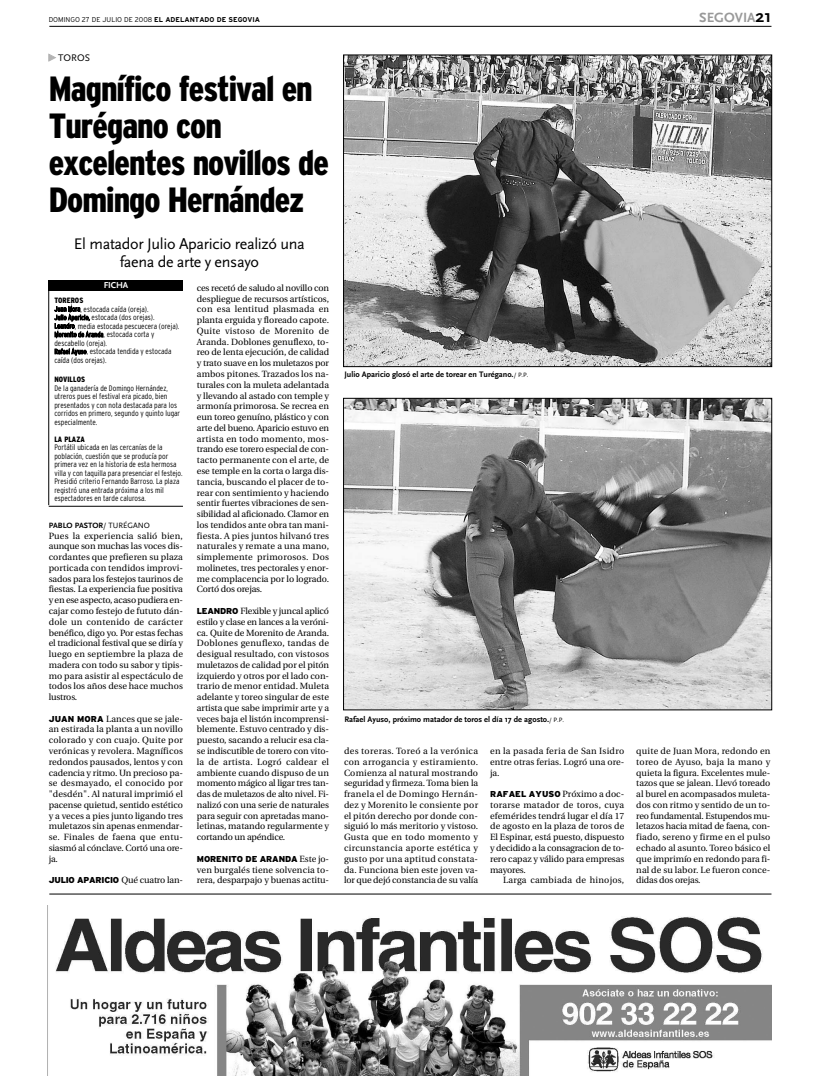
<style>
.page{position:relative;width:819px;height:1088px;background:#fff}
.page>*{position:absolute;margin:0;border:0;box-sizing:border-box;transform-origin:0 0}
.t1{font:900 condensed 35px/37px "Interstate Adobe";letter-spacing:-.03em;color:#000}
.t2{font:16px/18px "Scala Sans";letter-spacing:-.02em;color:#000;text-align:center}
.t3{font:700 14px "Scala Sans";color:#999}
.t4{font:10px "Scala Sans";color:#000}
.t5{font:9px/10.8px "Utopia";color:#000;text-align:justify}
.t6{font:9px "Utopia";letter-spacing:.025em;color:#000}
.t7{font:700 9px "Scala Sans";letter-spacing:-.02em;color:#fff}
.t8{font:900 8.6px "Interstate Adobe";letter-spacing:-.01em;color:#000}
.t9{font:700 8.3px "Scala Sans";color:#000}
.t10{font:300 condensed 8px/8.5px "Interstate Adobe";color:#000}
.t11{font:700 8px "Scala Sans";color:#000}
.t12{font:900 condensed 7.7px "Interstate Adobe";color:#000}
.t13{font:300 7px "Interstate Adobe";color:#000}
.t14{font:300 condensed 7px "Interstate Adobe";color:#000}
.s1{font-weight:700}
.s2{font-size:18px;color:#000}
.s3{color:#b3b3b3}
.s4{font-family:"Interstate Adobe";font-weight:900;font-size:8.6px}
.s5{font-family:"Utopia";font-weight:400;font-size:9px}
.s6{font-size:7px}
.s7{font-size:8px}
.s8{font-weight:400}
.s9{font-weight:400;font-size:6.5px}
</style>
<div class="page">
<hr style="left:49px;top:26px;width:722px;height:1px;background:#000">
<img style="left:345px;top:57px;width:425px;height:308px">
<div style="left:343px;top:55px;width:429px;height:312px;border:1px solid #000"></div>
<img style="left:345px;top:400px;width:425px;height:308px">
<div style="left:343px;top:398px;width:429px;height:312px;border:1px solid #000"></div>
<hr style="left:49px;top:506px;width:134px;height:1px;background:#000">
<div style="left:49px;top:280px;width:134px;height:11px;background:#000"></div>
<hr style="left:49px;top:280px;width:1px;height:225px;background:#000">
<img style="left:56px;top:916px;width:715px;height:160px">
<hr style="left:49px;top:894px;width:722px;height:1px;background:#000">
<p class="t13" style="left:49px;top:17px;width:213px">DOMINGO 27 DE JULIO DE 2008 <span class="s1">EL ADELANTADO DE SEGOVIA</span></p>
<h3 class="t3" style="left:699px;top:12px;width:74px">SEGOVIA<span class="s2">21</span></h3>
<p class="t4" style="left:49px;top:54px;width:43px"><span class="s3">✔</span> TOROS</p>
<h1 class="t1" style="left:49px;top:73px;width:282px">Magnífico festival en<br>Turégano con excelentes novillos de<br>Domingo Hernández</h1>
<h2 class="t2" style="left:74px;top:236px;width:232px">El matador Julio Aparicio realizó una faena de arte y ensayo</h2>
<p class="t7" style="left:104px;top:281px;width:26px">FICHA</p>
<p class="t5" style="left:197px;top:283px;width:134px">ces recetó de saludo al novillo con despliegue de recursos artísticos, con esa lentitud plasmada en planta erguida y floreado capote.<br>Quite vistoso de Morenito de Aranda. Doblones genuflexo, to&shy;reo de lenta ejecución, de calidad y trato suave en los muletazos por ambos pitones. Trazados los na&shy;turales con la muleta adelantada y llevando al astado con temple y armonía primorosa. Se recrea en eun toreo genuíno, plástico y con arte del bueno. Aparicio estuvo en artista en todo momento, mos&shy;trando ese torero especial de con&shy;tacto permanente con el arte, de ese temple en la corta o larga dis&shy;tancia, buscando el placer de to&shy;rear con sentimiento y haciendo sentir fuertes vibraciones de sen&shy;sibilidad al aficionado. Clamor en los tendidos ante obra tan mani&shy;fiesta. A pies juntos hilvanó tres naturales y remate a una mano, simplemente primorosos. Dos molinetes, tres pectorales y enor&shy;me complacencia por lo logrado.<br>Cortó dos orejas.</p>
<p class="t5" style="left:197px;top:606px;width:134px"><span class="s4">LEANDRO</span> Flexible y juncal aplicó estilo y clase en lances a la veróni&shy;ca. Quite de Morenito de Aranda.<br>Doblones genuflexo, tandas de desigual resultado, con vistosos muletazos de calidad por el pitón izquierdo y otros por el lado con&shy;trario de menor entidad. Muleta adelante y toreo singular de este artista que sabe imprimir arte y a veces baja el listón incomprensi&shy;blemente. Estuvo centrado y dis&shy;puesto, sacando a relucir esa cla&shy;se indiscutible de torero con vito&shy;la de artista. Logró caldear el ambiente cuando dispuso de un momento mágico al ligar tres tan&shy;das de muletazos de alto nivel. Fi&shy;nalizó con una serie de naturales para seguir con apretadas mano&shy;letinas, matando regularmente y cortando un apéndice.</p>
<p class="t8" style="left:197px;top:855px;width:134px">MORENITO DE ARANDA <span class="s5">Este jo-</span></p>
<p class="t5" style="left:197px;top:865px;width:134px">ven burgalés tiene solvencia to&shy;rera, desparpajo y buenas actitu-</p>
<p class="t12" style="left:54px;top:297px;width:30px">TOREROS</p>
<p class="t10" style="left:55px;top:305px;width:126px"><span class="s6">Juan Mora</span>, estocada caída (oreja).<br><span class="s6">Julio Aparicio,</span> estocada (dos orejas).<br><span class="s6">Leandro</span>, media estocada pescuecera (oreja).</p>
<p class="t14" style="left:55px;top:332px;width:101px">Morenito de Aranda<span class="s7">, estocada corta y</span></p>
<p class="t10" style="left:54px;top:339px;width:119px">descabello (oreja).<br><span class="s6">Rafael Ayuso</span>, estocada tendida y estocada caída (dos orejas).</p>
<p class="t12" style="left:54px;top:376px;width:32px">NOVILLOS</p>
<p class="t10" style="left:54px;top:384px;width:127px">De la ganadería de Domingo Hernández, utreros pues el festival era picado, bien presentados y con nota destacada para los corridos en primero, segundo y quinto lugar especialmente.</p>
<p class="t12" style="left:54px;top:436px;width:32px">LA PLAZA</p>
<p class="t10" style="left:54px;top:444px;width:130px">Portátil ubicada en las cercanías de la población, cuestión que se producía por primera vez en la historia de esta hermosa villa y con taquilla para presenciar el festejo.<br>Presidió criterio Fernando Barroso. La plaza registró una entrada próxima a los mil espectadores en tarde calurosa.</p>
<p class="t11" style="left:49px;top:522px;width:103px">PABLO PASTOR<span class="s8">/ TURÉGANO</span></p>
<p class="t5" style="left:49px;top:531px;width:136px">Pues la experiencia salió bien, aunque son muchas las voces dis&shy;cordantes que prefieren su plaza porticada con tendidos improvi&shy;sados para los festejos taurinos de fiestas. La experiencia fue positiva y en ese aspecto, acaso pudiera en&shy;cajar como festejo de fututo dán&shy;dole un contenido de carácter benéfico, digo yo. Por estas fechas el tradicional festival que se diría y luego en septiembre la plaza de madera con todo su sabor y tipis&shy;mo para asistir al espectáculo de todos los años dese hace muchos lustros.</p>
<p class="t5" style="left:49px;top:714px;width:136px"><span class="s4">JUAN MORA</span> Lances que se jale&shy;an estirada la planta a un novillo colorado y con cuajo. Quite por verónicas y revolera. Magníficos redondos pausados, lentos y con cadencia y ritmo. Un precioso pa&shy;se desmayado, el conocido por "desdén". Al natural imprimió el pacense quietud, sentido estético y a veces a pies junto ligando tres muletazos sin apenas enmendar&shy;se. Finales de faena que entu&shy;siasmó al cónclave. Cortó una ore&shy;ja.</p>
<p class="t8" style="left:49px;top:877px;width:136px">JULIO APARICIO <span class="s5">Qué cuatro lan-</span></p>
<p class="t9" style="left:344px;top:371px;width:186px">Julio Aparicio glosó el arte de torear en Turégano.<span class="s9">/ P.P.</span></p>
<p class="t9" style="left:344px;top:716px;width:221px">Rafael Ayuso, próximo matador de toros el día 17 de agosto.<span class="s9">/ P.P.</span></p>
<p class="t5" style="left:344px;top:746px;width:136px">des toreras. Toreó a la verónica con arrogancia y estiramiento.<br>Comienza al natural mostrando seguridad y firmeza. Toma bien la franela el de Domingo Hernán&shy;dez y Morenito le consiente por el pitón derecho por donde con&shy;siguió lo más meritorio y vistoso.<br>Gusta que en todo momento y circunstancia aporte estética y gusto por una aptitud constata&shy;da. Funciona bien este joven va&shy;lor que dejó constancia de su valía</p>
<p class="t5" style="left:490px;top:746px;width:136px">en la pasada feria de San Isidro entre otras ferias. Logró una ore&shy;ja.</p>
<p class="t5" style="left:490px;top:789px;width:136px"><span class="s4">RAFAEL AYUSO</span> Próximo a doc&shy;torarse matador de toros, cuya efemérides tendrá lugar el día 17 de agosto en la plaza de toros de El Espinar, está puesto, dispuesto y decidido a la consagracion de to&shy;rero capaz y válido para empresas mayores.</p>
<p class="t6" style="left:503px;top:877px;width:123px">Larga cambiada de hinojos,</p>
<p class="t5" style="left:636px;top:746px;width:136px">quite de Juan Mora, redondo en toreo de Ayuso, baja la mano y quieta la figura. Excelentes mule&shy;tazos que se jalean. Llevó toreado al burel en acompasados muleta&shy;dos con ritmo y sentido de un to&shy;reo fundamental. Estupendos mu&shy;letazos hacia mitad de faena, con&shy;fiado, sereno y firme en el pulso echado al asunto. Toreo básico el que imprimío en redondo para fi&shy;nal de su labor. Le fueron conce&shy;didas dos orejas.</p>
</div>
